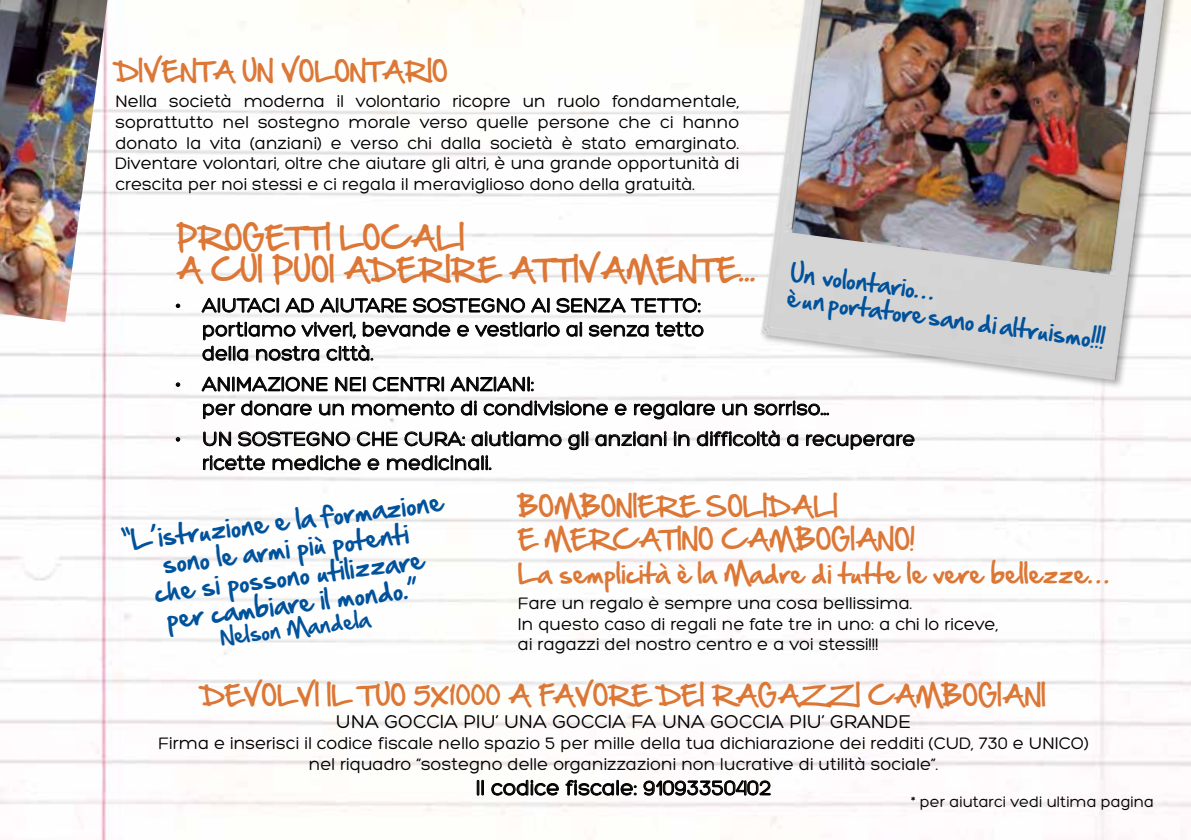
<style>
.page{position:relative;width:1191px;height:840px;background:#fff}
.page>*{position:absolute;margin:0;border:0;box-sizing:border-box;transform-origin:0 0}
.t1{font:27.8px/32px "Hand Of Sean";color:#dc7736}
.t2{font:24px/33.2px "Hand Of Sean";color:#dc7736}
.t3{font:24px/27.6px "Hand Of Sean";color:#00529c;text-align:center}
.t4{font:22px/24.4px "Hand Of Sean";color:#00529c}
.t5{font:22px "Hero";color:#000}
.t6{font:20.8px/24px "Hero";color:#000}
.t7{font:20px "Hero";color:#000}
.t8{font:20px "Hand Of Sean";color:#00529c}
.t9{font:18px/20.6px "Hero";color:#000;text-align:justify}
.t10{font:16px "Hero";color:#000}
</style>
<div class="page">
<img style="left:0;top:0;width:1191px;height:839px">
<hr style="left:0;top:567px;width:1px;height:272px;background:#faece2">
<svg style="left:176px;top:303px;width:4px;height:5px"></svg>
<svg style="left:201px;top:297px;width:78px;height:16px"></svg>
<svg style="left:285px;top:297px;width:29px;height:16px"></svg>
<svg style="left:320px;top:297px;width:205px;height:16px"></svg>
<svg style="left:531px;top:297px;width:19px;height:15px"></svg>
<svg style="left:556px;top:297px;width:69px;height:16px"></svg>
<svg style="left:631px;top:297px;width:69px;height:16px"></svg>
<svg style="left:456px;top:324px;width:13px;height:13px"></svg>
<svg style="left:475px;top:322px;width:85px;height:15px"></svg>
<svg style="left:566px;top:322px;width:16px;height:15px"></svg>
<svg style="left:588px;top:324px;width:61px;height:13px"></svg>
<svg style="left:655px;top:322px;width:49px;height:15px"></svg>
<svg style="left:202px;top:322px;width:248px;height:39px"></svg>
<svg style="left:176px;top:382px;width:4px;height:4px"></svg>
<svg style="left:201px;top:376px;width:127px;height:15px"></svg>
<svg style="left:335px;top:376px;width:31px;height:15px"></svg>
<svg style="left:372px;top:376px;width:72px;height:15px"></svg>
<svg style="left:450px;top:376px;width:83px;height:15px"></svg>
<svg style="left:203px;top:403px;width:32px;height:15px"></svg>
<svg style="left:241px;top:400px;width:71px;height:16px"></svg>
<svg style="left:319px;top:403px;width:25px;height:12px"></svg>
<svg style="left:352px;top:400px;width:102px;height:15px"></svg>
<svg style="left:460px;top:400px;width:17px;height:15px"></svg>
<svg style="left:483px;top:400px;width:125px;height:15px"></svg>
<svg style="left:614px;top:403px;width:13px;height:12px"></svg>
<svg style="left:633px;top:403px;width:44px;height:16px"></svg>
<div style="left:679px;top:400px;width:3px;height:15px;border:1px solid #000"></div>
<svg style="left:683px;top:403px;width:32px;height:13px"></svg>
<svg style="left:176px;top:437px;width:4px;height:4px"></svg>
<svg style="left:203px;top:431px;width:28px;height:15px"></svg>
<svg style="left:238px;top:431px;width:112px;height:15px"></svg>
<svg style="left:357px;top:431px;width:41px;height:15px"></svg>
<svg style="left:404px;top:431px;width:61px;height:15px"></svg>
<svg style="left:471px;top:431px;width:91px;height:15px"></svg>
<svg style="left:568px;top:431px;width:20px;height:19px"></svg>
<svg style="left:595px;top:431px;width:72px;height:15px"></svg>
<svg style="left:673px;top:431px;width:17px;height:15px"></svg>
<svg style="left:696px;top:429px;width:84px;height:41px"></svg>
<svg style="left:786px;top:433px;width:12px;height:13px"></svg>
<svg style="left:806px;top:433px;width:109px;height:16px"></svg>
<svg style="left:203px;top:455px;width:62px;height:15px"></svg>
<svg style="left:272px;top:455px;width:89px;height:15px"></svg>
<svg style="left:367px;top:457px;width:13px;height:13px"></svg>
<svg style="left:387px;top:455px;width:92px;height:15px"></svg>
<div style="left:481px;top:455px;width:3px;height:15px;border:1px solid #000"></div>
<svg style="left:485px;top:455px;width:6px;height:14px"></svg>
<img style="left:720px;top:0;width:471px;height:420px">
<img style="left:792px;top:0;width:353px;height:274px">
<img style="left:0;top:0;width:107px;height:322px">
<svg style="left:476px;top:779px;width:4px;height:16px"></svg>
<div style="left:481px;top:779px;width:3px;height:16px;border:1px solid #000"></div>
<svg style="left:491px;top:779px;width:68px;height:40px"></svg>
<svg style="left:565px;top:779px;width:49px;height:40px"></svg>
<div style="left:616px;top:779px;width:3px;height:16px;border:1px solid #000"></div>
<svg style="left:620px;top:782px;width:16px;height:13px"></svg>
<svg style="left:643px;top:779px;width:128px;height:16px"></svg>
<h2 class="t2" style="left:115px;top:55px;width:334px">DIVENTA UN VOLONTARIO</h2>
<p class="t9" style="left:115px;top:91px;width:625px">Nella società moderna il volontario ricopre un ruolo fondamentale, soprattutto nel sostegno morale verso quelle persone che ci hanno donato la vita (anziani) e verso chi dalla società è stato emarginato.<br>Diventare volontari, oltre che aiutare gli altri, è una grande opportunità di crescita per noi stessi e ci regala il meraviglioso dono della gratuità.</p>
<h1 class="t1" style="left:176px;top:222px;width:581px">PROGETTI LOCALI<br>A CUI PUOI ADERIRE ATTIVAMENTE...</h1>
<p class="t6" style="left:176px;top:293px;width:253px">• AIUTACI AD AIUTARE sostegno</p>
<p class="t6" style="left:531px;top:293px;width:40px">ai senza</p>
<p class="t6" style="left:631px;top:293px;width:15px">tetto</p>
<p class="t4" style="left:792px;top:259px;width:322px;rotate:8deg">Un volontario…<br>è un portatore sano di altruismo!!!</p>
<p class="t6" style="left:202px;top:293px;width:503px;text-indent:496px">: portiamo viveri, bevande e vestiario ai senza tetto della nostra città.</p>
<p class="t6" style="left:202px;top:372px;width:629px;text-indent:-26px">• ANIMAZIONE NEI CENTRI ANZIANI:<br>per donare un momento di condivisione e regalare un sorriso...</p>
<p class="t6" style="left:202px;top:426px;width:714px;text-indent:-26px">• UN SOSTEGNO CHE CURA: aiutiamo gli anziani in difficoltà a recuperare ricette mediche e medicinali.</p>
<h2 class="t2" style="left:518px;top:489px;width:592px">BOMBONIERE SOLIDALI<br>E MERCATINO CAMBOGIANO!<br>La semplicità è la Madre di tutte le vere bellezze…</h2>
<p class="t9" style="left:518px;top:592px;width:482px;text-align:left">Fare un regalo è sempre una cosa bellissima.<br>In questo caso di regali ne fate tre in uno: a chi lo riceve, ai ragazzi del nostro centro e a voi stessi!!!</p>
<h2 class="t3" style="left:120px;top:526px;width:325px;rotate:-7deg">“L’istruzione e la formazione sono le armi più potenti<br>che si possono utilizzare<br>per cambiare il mondo.”</h2>
<p class="t8" style="left:218px;top:618px;width:152px;rotate:-7deg">Nelson Mandela</p>
<h2 class="t2" style="left:201px;top:678px;width:846px">DEVOLVI IL TUO 5X1000 A FAVORE DEI RAGAZZI CAMBOGIANI</h2>
<p class="t7" style="left:336px;top:711px;width:577px">UNA GOCCIA PIU’ UNA GOCCIA FA UNA GOCCIA PIU’ GRANDE</p>
<p class="t9" style="left:158px;top:732px;width:932px;text-align:center">Firma e inserisci il codice fiscale nello spazio 5 per mille della tua dichiarazione dei redditi (CUD, 730 e UNICO) nel riquadro “sostegno delle organizzazioni non lucrative di utilità sociale”.</p>
<p class="t5" style="left:476px;top:776px;width:297px">Il codice fiscale: 91093350402</p>
<p class="t10" style="left:911px;top:793px;width:244px">* per aiutarci vedi ultima pagina</p>
</div>
